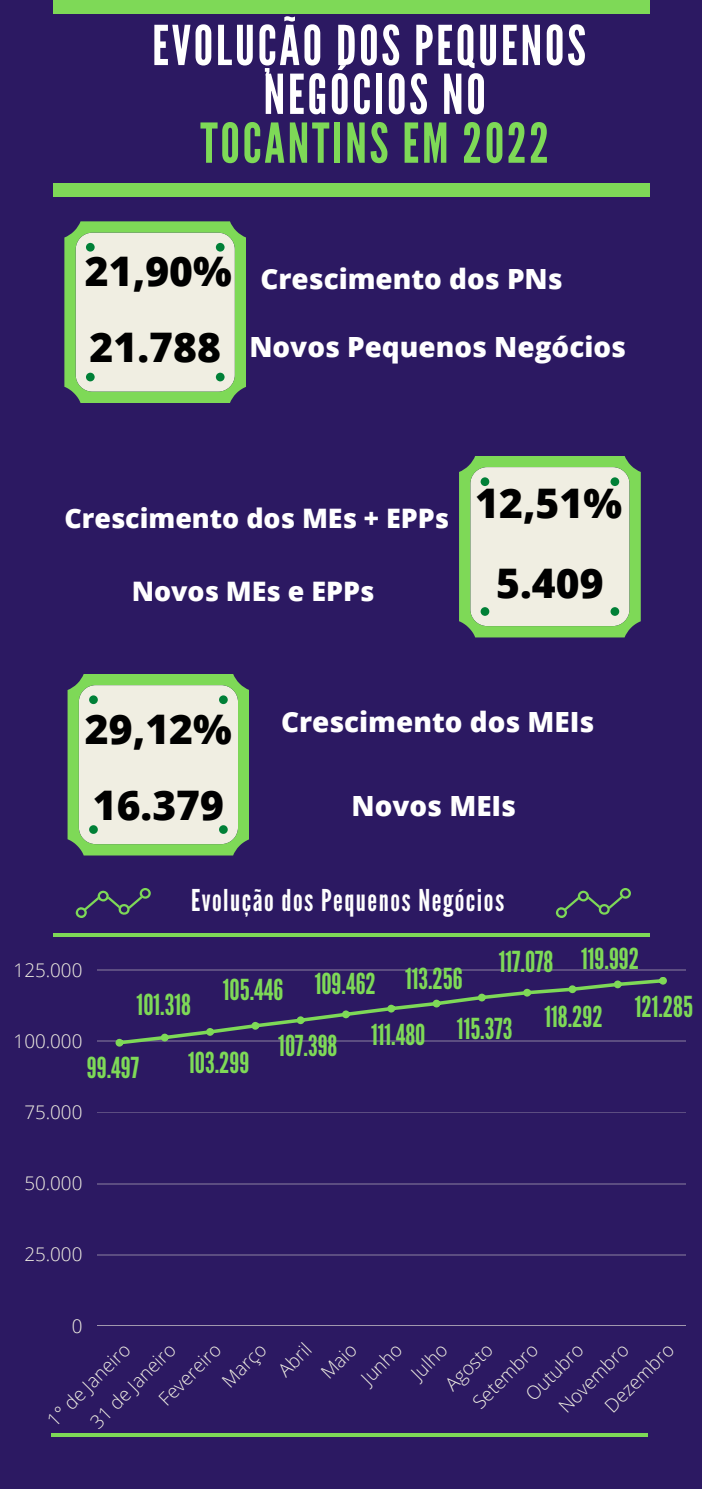
<style>
.page{position:relative;width:702px;height:1489px;background:#fff}
.page>*{position:absolute;margin:0;border:0;box-sizing:border-box;transform-origin:0 0}
.t1{font:54.75px/48.8px "League Gothic";letter-spacing:.05em;color:#fff;text-align:center}
.t2{font:54.75px "League Gothic";letter-spacing:.05em;color:#7ed957}
.t3{font:800 40.75px "Open Sans";color:#000}
.t4{font:30px "League Gothic";letter-spacing:.05em;color:#fefefe}
.t5{font:28.75px/58px "League Gothic";color:#7ed957}
.t6{font:800 27.75px "Open Sans";color:#fff}
.t7{font:800 26.75px "Open Sans";color:#fff}
.t8{font:300 18.75px "Open Sans";color:#f0eee2}
</style>
<div class="page">
<div style="left:0;top:0;width:701px;height:1489px;background:#2c1962"></div>
<div style="left:53px;top:0;width:596px;height:13px;background:#7ed957"></div>
<hr style="left:97px;top:970px;width:588px;height:1px;background:#f0eee2">
<hr style="left:97px;top:1041px;width:588px;height:1px;background:#f0eee2">
<hr style="left:97px;top:1112px;width:588px;height:1px;background:#f0eee2">
<hr style="left:97px;top:1183px;width:588px;height:1px;background:#f0eee2">
<hr style="left:97px;top:1254px;width:588px;height:1px;background:#f0eee2">
<hr style="left:97px;top:1325px;width:588px;height:1px;background:#f0eee2">
<svg style="left:115px;top:977px;width:551px;height:69px"></svg>
<hr style="left:53px;top:933px;width:596px;height:4px;background:#7ed957">
<div style="left:53px;top:183px;width:596px;height:13px;background:#7ed957"></div>
<hr style="left:51px;top:1433px;width:596px;height:3px;background:#7ed957">
<svg style="left:64px;top:221px;width:182px;height:182px;background:#cfe2bf"></svg>
<svg style="left:459px;top:456px;width:181px;height:181px;background:#d1e3bf"></svg>
<svg style="left:67px;top:674px;width:182px;height:181px;background:#d1e3c0"></svg>
<svg style="left:76px;top:888px;width:75px;height:30px"></svg>
<svg style="left:555px;top:888px;width:75px;height:30px"></svg>
<h1 class="t1" style="left:152px;top:22px;width:435px">EVOLUÇÃO DOS PEQUENOS<br>NEGÓCIOS NO</h1>
<h1 class="t2" style="left:200px;top:112px;width:350px">TOCANTINS EM 2022</h1>
<h2 class="t3" style="left:85px;top:242px;width:148px">21,90%</h2>
<h2 class="t3" style="left:90px;top:319px;width:133px">21.788</h2>
<h3 class="t6" style="left:260px;top:259px;width:303px">Crescimento dos PNs</h3>
<h3 class="t6" style="left:249px;top:328px;width:378px">Novos Pequenos Negócios</h3>
<h3 class="t7" style="left:64px;top:500px;width:386px">Crescimento dos MEs + EPPs</h3>
<h3 class="t7" style="left:132px;top:572px;width:244px">Novos MEs e EPPs</h3>
<h2 class="t3" style="left:475px;top:474px;width:148px">12,51%</h2>
<h2 class="t3" style="left:496px;top:554px;width:109px">5.409</h2>
<h2 class="t3" style="left:85px;top:700px;width:148px">29,12%</h2>
<h2 class="t3" style="left:93px;top:777px;width:133px">16.379</h2>
<h3 class="t6" style="left:281px;top:702px;width:315px">Crescimento dos MEIs</h3>
<h3 class="t6" style="left:351px;top:786px;width:166px">Novos MEIs</h3>
<h3 class="t4" style="left:191px;top:883px;width:314px">Evolução dos Pequenos Negócios</h3>
<h3 class="t5" style="left:634px;top:934px;width:60px;line-height:48.5px;text-indent:-53px">119.992<br>121.285</h3>
<h3 class="t5" style="left:544px;top:935px;width:60px;line-height:54.5px;text-indent:-46px">117.078<br>118.292</h3>
<p class="t8" style="left:14px;top:957px;width:70px">125.000</p>
<h3 class="t5" style="left:457px;top:954px;width:57px;line-height:50.2px;text-indent:-52px">113.256<br>115.373</h3>
<h3 class="t5" style="left:371px;top:959px;width:56px;line-height:51px;text-indent:-56px">109.462<br>111.480</h3>
<h3 class="t5" style="left:278px;top:963px;width:61px;line-height:55.8px;text-indent:-55px">105.446<br>107.398</h3>
<h3 class="t5" style="left:188px;top:976px;width:63px;text-indent:-51px">101.318<br>103.299</h3>
<p class="t8" style="left:14px;top:1028px;width:70px">100.000</p>
<h3 class="t5" style="left:87px;top:1039px;width:54px">99.497</h3>
<p class="t8" style="left:24px;top:1099px;width:59px">75.000</p>
<p class="t8" style="left:24px;top:1170px;width:59px">50.000</p>
<p class="t8" style="left:24px;top:1241px;width:59px">25.000</p>
<p class="t8" style="left:72px;top:1312px;width:12px">0</p>
<p class="t8" style="left:152px;top:1392px;width:80px;rotate:-45deg">Fevereiro</p>
<p class="t8" style="left:216px;top:1374px;width:55px;rotate:-45deg">Março</p>
<p class="t8" style="left:272px;top:1364px;width:40px;rotate:-45deg">Abril</p>
<p class="t8" style="left:315px;top:1366px;width:43px;rotate:-45deg">Maio</p>
<p class="t8" style="left:355px;top:1371px;width:50px;rotate:-45deg">Junho</p>
<p class="t8" style="left:405px;top:1366px;width:44px;rotate:-45deg">Julho</p>
<p class="t8" style="left:519px;top:1388px;width:74px;rotate:-45deg">Outubro</p>
<p class="t8" style="left:439px;top:1378px;width:60px;rotate:-45deg">Agosto</p>
<p class="t8" style="left:598px;top:1399px;width:90px;rotate:-45deg">Dezembro</p>
<p class="t8" style="left:552px;top:1400px;width:91px;rotate:-45deg">Novembro</p>
<p class="t8" style="left:466px;top:1396px;width:85px;rotate:-45deg">Setembro</p>
<p class="t8" style="left:41px;top:1413px;width:110px;rotate:-45deg">1° de Janeiro</p>
<p class="t8" style="left:84px;top:1415px;width:113px;rotate:-45deg">31 de Janeiro</p>
</div>
